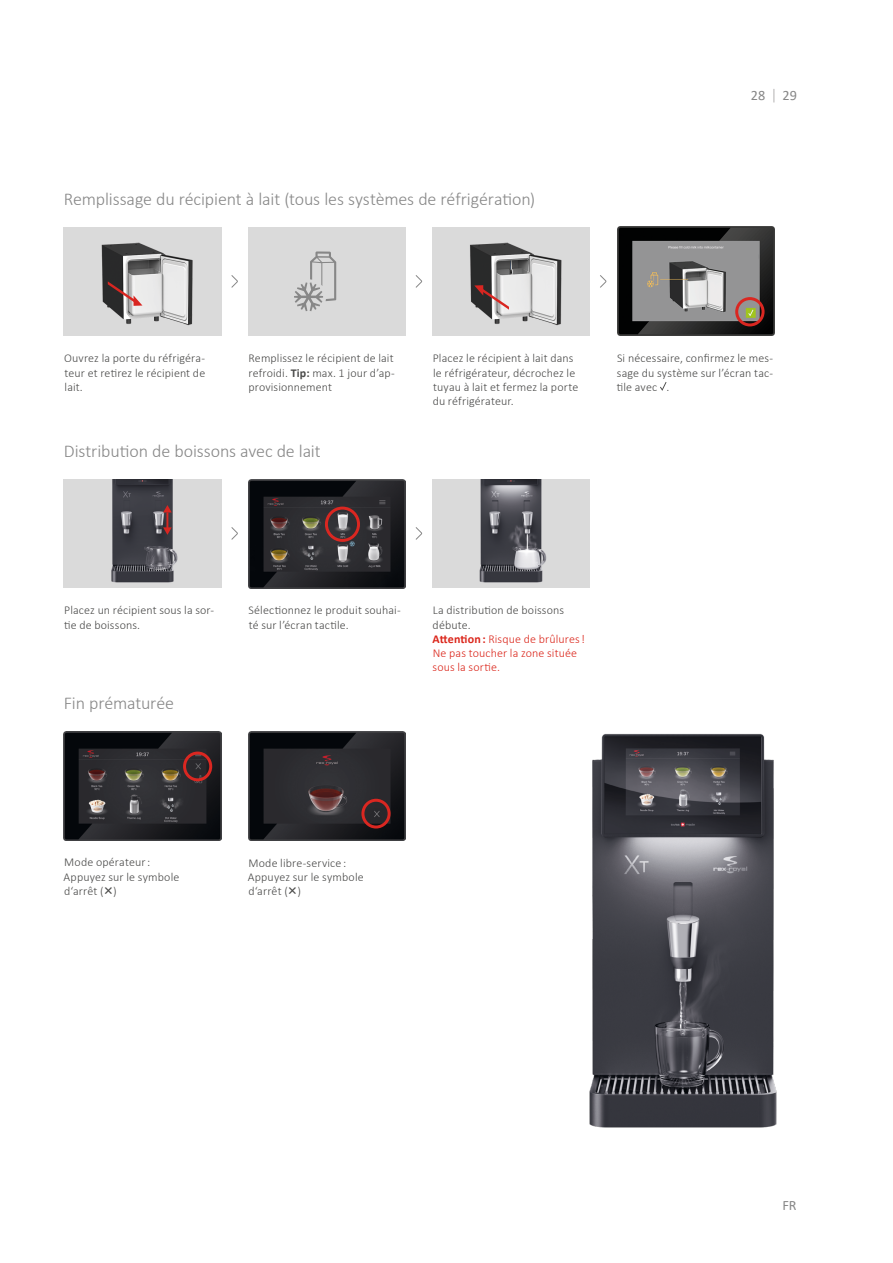
<style>
.page{position:relative;width:893px;height:1263px;background:#fff}
.page>*{position:absolute;margin:0;border:0;box-sizing:border-box;transform-origin:0 0}
.t1{font:300 18px "Calibri";letter-spacing:-.005em;color:#878787}
.t2{font:14.25px "Calibri";color:#878787}
.t3{font:300 12px/14.2px "Calibri";letter-spacing:.01em;color:#4a4a49}
.t4{font:300 12px/14.2px "Calibri";letter-spacing:.01em;color:#db261b}
.s1{font-weight:700}
.s2{color:#4a4a49}
</style>
<div class="page">
<img style="left:248px;top:479px;width:157px;height:109px">
<img style="left:64px;top:479px;width:157px;height:108px">
<img style="left:432px;top:479px;width:158px;height:108px">
<svg style="left:294px;top:251px;width:42px;height:60px"></svg>
<img style="left:432px;top:227px;width:158px;height:108px">
<img style="left:64px;top:227px;width:157px;height:108px">
<img style="left:617px;top:226px;width:157px;height:109px">
<img style="left:248px;top:731px;width:157px;height:109px">
<img style="left:64px;top:731px;width:157px;height:109px">
<img style="left:589px;top:734px;width:188px;height:394px">
<div style="left:325px;top:507px;width:35px;height:35px;border:3px solid #da2721;border-radius:50%"></div>
<hr style="left:166px;top:512px;width:2px;height:20px;background:#d92621">
<svg style="left:163px;top:505px;width:9px;height:7px"></svg>
<svg style="left:163px;top:527px;width:9px;height:8px"></svg>
<svg style="left:231px;top:275px;width:7px;height:13px"></svg>
<svg style="left:415px;top:275px;width:8px;height:13px"></svg>
<svg style="left:600px;top:275px;width:7px;height:13px"></svg>
<div style="left:735px;top:297px;width:30px;height:29px;border:3px solid #da2721;border-radius:50%"></div>
<svg style="left:108px;top:281px;width:34px;height:25px"></svg>
<svg style="left:474px;top:285px;width:35px;height:25px"></svg>
<svg style="left:231px;top:527px;width:7px;height:13px"></svg>
<svg style="left:415px;top:527px;width:8px;height:13px"></svg>
<div style="left:183px;top:751px;width:29px;height:30px;border:3px solid #da2721;border-radius:50%"></div>
<div style="left:361px;top:799px;width:30px;height:29px;border:3px solid #da2721;border-radius:50%"></div>
<svg style="left:660px;top:382px;width:6px;height:9px"></svg>
<svg style="left:773px;top:89px;width:1px;height:13px"></svg>
<h1 class="t1" style="left:64px;top:188px;width:473px">Remplissage du récipient à lait (tous les systèmes de réfrigération)</h1>
<p class="t2" style="left:751px;top:85px;width:47px">28 29</p>
<p class="t3" style="left:64px;top:351px;width:143px;text-align:justify">Ouvrez la porte du réfrigéra&shy;teur et retirez le récipient de lait.</p>
<p class="t3" style="left:248px;top:351px;width:148px;text-align:justify">Remplissez le récipient de lait refroidi. <span class="s1">Tip:</span> max. 1 jour d’ap&shy;provisionnement</p>
<p class="t3" style="left:617px;top:351px;width:158px;text-align:justify">Si nécessaire, confirmez le mes&shy;sage du système sur l’écran tac&shy;tile avec .</p>
<p class="t3" style="left:433px;top:351px;width:147px">Placez le récipient à lait dans le réfrigérateur, décrochez le tuyau à lait et fermez la porte du réfrigérateur.</p>
<h1 class="t1" style="left:64px;top:440px;width:259px">Distribution de boissons avec de lait</h1>
<p class="t3" style="left:64px;top:603px;width:151px">Placez un récipient sous la sor&shy;tie de boissons.</p>
<p class="t3" style="left:249px;top:603px;width:154px">Sélectionnez le produit souhai&shy;té sur l’écran tactile.</p>
<p class="t4" style="left:432px;top:603px;width:154px"><span class="s2">La distribution de boissons débute.<br></span><span class="s1">Attention:</span> Risque de brûlures !<br>Ne pas toucher la zone située sous la sortie.</p>
<h1 class="t1" style="left:64px;top:692px;width:112px">Fin prématurée</h1>
<p class="t3" style="left:64px;top:855px;width:117px">Mode opérateur :<br>Appuyez sur le symbole d‘arrêt ( )</p>
<p class="t3" style="left:248px;top:855px;width:117px">Mode libre-service :<br>Appuyez sur le symbole d‘arrêt ( )</p>
<p class="t2" style="left:782px;top:1195px;width:16px">FR</p>
</div>
